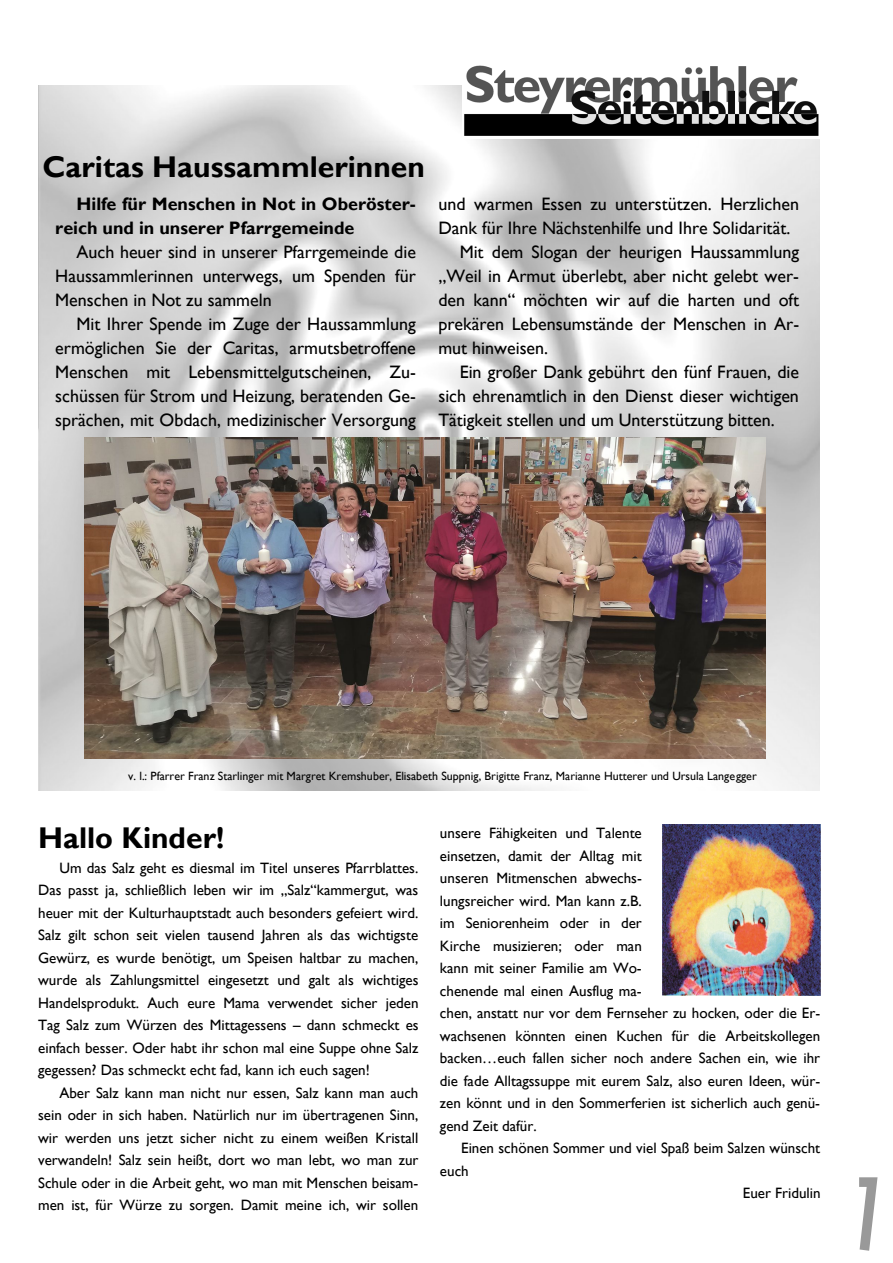
<style>
.page{position:relative;width:893px;height:1263px;background:#fff}
.page>*{position:absolute;margin:0;border:0;box-sizing:border-box;transform-origin:0 0}
.t1{font:700 extra-condensed 91.5px "Gill Sans";color:#999}
.t2{font:700 30px "Gill Sans";color:#000}
.t3{font:18px/24px "Gill Sans";color:#000;text-align:justify}
.t4{font:700 18px/24px "Gill Sans";color:#000}
.t5{font:15px/22.5px "Gill Sans";color:#000;text-align:justify}
.t6{font:12px "Gill Sans";color:#000}
</style>
<div class="page">
<img style="left:39px;top:85px;width:781px;height:706px">
<img style="left:462px;top:65px;width:358px;height:74px">
<img style="left:663px;top:825px;width:158px;height:170px">
<img style="left:85px;top:438px;width:680px;height:320px">
<h2 class="t2" style="left:42px;top:149px;width:384px">Caritas Haussammlerinnen</h2>
<p class="t4" style="left:55px;top:191px;width:362px;text-indent:21px">Hilfe für Menschen in Not in Oberöster&shy;reich und in unserer Pfarrgemeinde</p>
<p class="t3" style="left:55px;top:239px;width:362px;text-indent:21px">Auch heuer sind in unserer Pfarrgemeinde die Haussammlerinnen unterwegs, um Spenden für Menschen in Not zu sammeln</p>
<p class="t3" style="left:55px;top:311px;width:362px;text-indent:21px">Mit Ihrer Spende im Zuge der Haussammlung ermöglichen Sie der Caritas, armutsbetroffene Menschen mit Lebensmittelgutscheinen, Zu&shy;schüssen für Strom und Heizung, beratenden Ge&shy;sprächen, mit Obdach, medizinischer Versorgung</p>
<p class="t3" style="left:438px;top:191px;width:362px">und warmen Essen zu unterstützen. Herzlichen</p>
<p class="t3" style="left:438px;top:215px;width:353px">Dank für Ihre Nächstenhilfe und Ihre Solidarität.</p>
<p class="t3" style="left:460px;top:239px;width:341px">Mit dem Slogan der heurigen Haussammlung</p>
<p class="t3" style="left:438px;top:263px;width:362px">„Weil in Armut überlebt, aber nicht gelebt wer-</p>
<p class="t3" style="left:438px;top:287px;width:362px">den kann“ möchten wir auf die harten und oft</p>
<p class="t3" style="left:438px;top:311px;width:362px">prekären Lebensumstände der Menschen in Ar-</p>
<p class="t3" style="left:438px;top:335px;width:111px">mut hinweisen.</p>
<p class="t3" style="left:460px;top:359px;width:341px">Ein großer Dank gebührt den fünf Frauen, die</p>
<p class="t3" style="left:438px;top:383px;width:362px">sich ehrenamtlich in den Dienst dieser wichtigen</p>
<p class="t3" style="left:438px;top:407px;width:338px">Tätigkeit stellen und um Unterstützung bitten.</p>
<p class="t6" style="left:128px;top:769px;width:630px">v. l.: Pfarrer Franz Starlinger mit Margret Kremshuber, Elisabeth Suppnig, Brigitte Franz, Marianne Hutterer und Ursula Langegger</p>
<h2 class="t2" style="left:38px;top:820px;width:188px">Hallo Kinder!</h2>
<p class="t5" style="left:38px;top:856px;width:382px;text-indent:21px">Um das Salz geht es diesmal im Titel unseres Pfarrblattes.<br>Das passt ja, schließlich leben wir im „Salz“kammergut, was heuer mit der Kulturhauptstadt auch besonders gefeiert wird.<br>Salz gilt schon seit vielen tausend Jahren als das wichtigste Gewürz, es wurde benötigt, um Speisen haltbar zu machen, wurde als Zahlungsmittel eingesetzt und galt als wichtiges Handelsprodukt. Auch eure Mama verwendet sicher jeden Tag Salz zum Würzen des Mittagessens – dann schmeckt es einfach besser. Oder habt ihr schon mal eine Suppe ohne Salz gegessen? Das schmeckt echt fad, kann ich euch sagen!</p>
<p class="t5" style="left:38px;top:1081px;width:382px;text-indent:21px">Aber Salz kann man nicht nur essen, Salz kann man auch sein oder in sich haben. Natürlich nur im übertragenen Sinn, wir werden uns jetzt sicher nicht zu einem weißen Kristall verwandeln! Salz sein heißt, dort wo man lebt, wo man zur Schule oder in die Arbeit geht, wo man mit Menschen beisam&shy;men ist, für Würze zu sorgen. Damit meine ich, wir sollen</p>
<p class="t5" style="left:440px;top:822px;width:382px;text-align:left">unsere Fähigkeiten und Talente<br>einsetzen, damit der Alltag mit<br>unseren Mitmenschen abwechs-<br>lungsreicher wird. Man kann z.B.<br>im Seniorenheim oder in der<br>Kirche musizieren; oder man<br>kann mit seiner Familie am Wo-<br>chenende mal einen Ausflug ma-<br>chen, anstatt nur vor dem Fernseher zu hocken, oder die Er&shy;wachsenen könnten einen Kuchen für die Arbeitskollegen backen…euch fallen sicher noch andere Sachen ein, wie ihr die fade Alltagssuppe mit eurem Salz, also euren Ideen, wür&shy;zen könnt und in den Sommerferien ist sicherlich auch genü&shy;gend Zeit dafür.</p>
<p class="t5" style="left:461px;top:1137px;width:360px">Einen schönen Sommer und viel Spaß beim Salzen wünscht</p>
<p class="t5" style="left:440px;top:1159px;width:30px">euch</p>
<p class="t5" style="left:743px;top:1182px;width:79px">Euer Fridulin</p>
<h1 class="t1" style="left:858px;top:1159px;width:22px">7</h1>
</div>
